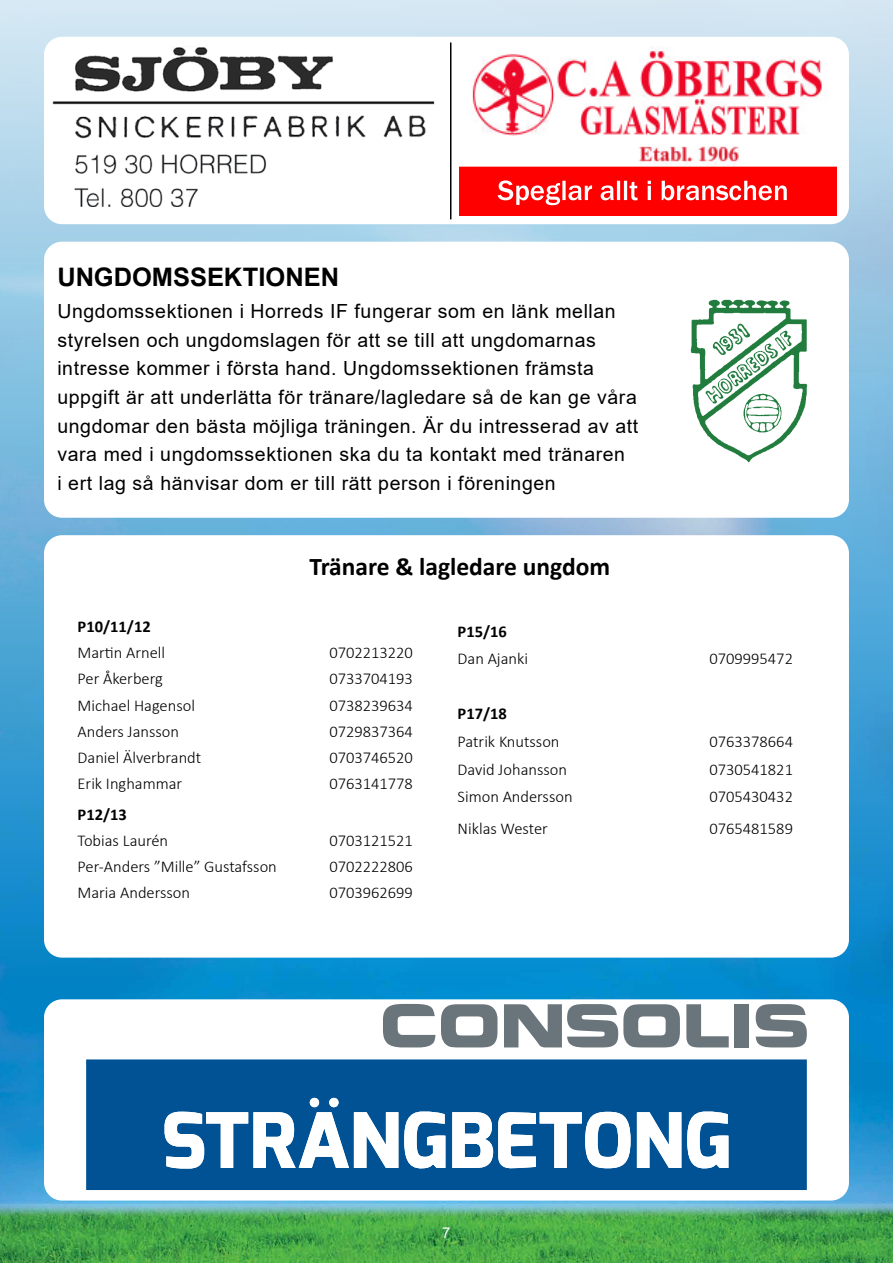
<style>
.page{position:relative;width:893px;height:1263px;background:#fff}
.page>*{position:absolute;margin:0;border:0;box-sizing:border-box;transform-origin:0 0}
.t1{font:700 25.5px "Calibri";color:#000}
.t2{font:700 25.5px "Arial";color:#000}
.t3{font:19.5px/28.5px "Arial";letter-spacing:.03em;color:#000}
.t4{font:300 16.5px "Calibri";color:#000}
.t5{font:700 16.5px "Calibri";color:#000}
.t6{font:15px "Arial";color:#fff}
</style>
<div class="page">
<img style="left:0;top:0;width:893px;height:1263px">
<div style="left:44px;top:242px;width:805px;height:276px;background:#fff;border-radius:18px"></div>
<div style="left:44px;top:535px;width:805px;height:423px;background:#fff;border-radius:18px"></div>
<div style="left:44px;top:37px;width:805px;height:187px;background:#fff;border-radius:18px"></div>
<img style="left:52px;top:47px;width:383px;height:160px">
<hr style="left:450px;top:43px;width:1px;height:176px;background:#000">
<div style="left:44px;top:999px;width:805px;height:201px;background:#fff;border-radius:18px"></div>
<img style="left:690px;top:299px;width:118px;height:164px">
<div style="left:86px;top:1059px;width:721px;height:131px;background:#005295"></div>
<svg style="left:383px;top:1004px;width:52px;height:43px"></svg>
<svg style="left:441px;top:1004px;width:56px;height:43px"></svg>
<svg style="left:504px;top:1004px;width:176px;height:43px"></svg>
<svg style="left:686px;top:1004px;width:43px;height:43px"></svg>
<div style="left:734px;top:1004px;width:15px;height:43px;background:#6a747b"></div>
<svg style="left:756px;top:1004px;width:51px;height:43px"></svg>
<svg style="left:165px;top:1098px;width:233px;height:70px"></svg>
<svg style="left:404px;top:1111px;width:41px;height:58px"></svg>
<svg style="left:452px;top:1112px;width:179px;height:56px"></svg>
<svg style="left:637px;top:1112px;width:44px;height:56px"></svg>
<svg style="left:687px;top:1111px;width:41px;height:58px"></svg>
<img style="left:460px;top:47px;width:376px;height:168px">
<h1 class="t2" style="left:57px;top:259px;width:283px">UNGDOMSSEKTIONEN</h1>
<p class="t3" style="left:57px;top:297px;width:582px">Ungdomssektionen i Horreds IF fungerar som en länk mellan styrelsen och ungdomslagen för att se till att ungdomarnas intresse kommer i första hand. Ungdomssektionen främsta uppgift är att underlätta för tränare/lagledare så de kan ge våra ungdomar den bästa möjliga träningen. Är du intresserad av att vara med i ungdomssektionen ska du ta kontakt med tränaren<br>i ert lag så hänvisar dom er till rätt person i föreningen</p>
<h1 class="t1" style="left:309px;top:548px;width:302px">Tränare &amp; lagledare ungdom</h1>
<p class="t5" style="left:78px;top:615px;width:75px">P10/11/12</p>
<p class="t4" style="left:78px;top:643px;width:89px">Martin Arnell</p>
<p class="t4" style="left:329px;top:643px;width:85px">0702213220</p>
<p class="t4" style="left:78px;top:669px;width:87px">Per Åkerberg</p>
<p class="t4" style="left:329px;top:669px;width:85px">0733704193</p>
<p class="t4" style="left:78px;top:695px;width:119px">Michael Hagensol</p>
<p class="t4" style="left:329px;top:695px;width:85px">0738239634</p>
<p class="t4" style="left:78px;top:721px;width:103px">Anders Jansson</p>
<p class="t4" style="left:329px;top:721px;width:85px">0729837364</p>
<p class="t4" style="left:78px;top:747px;width:125px">Daniel Älverbrandt</p>
<p class="t4" style="left:329px;top:747px;width:85px">0703746520</p>
<p class="t4" style="left:78px;top:773px;width:106px">Erik Inghammar</p>
<p class="t4" style="left:329px;top:773px;width:85px">0763141778</p>
<p class="t5" style="left:78px;top:803px;width:51px">P12/13</p>
<p class="t4" style="left:78px;top:830px;width:92px">Tobias Laurén</p>
<p class="t4" style="left:329px;top:830px;width:85px">0703121521</p>
<p class="t4" style="left:78px;top:856px;width:201px">Per-Anders ”Mille” Gustafsson</p>
<p class="t4" style="left:329px;top:856px;width:85px">0702222806</p>
<p class="t4" style="left:78px;top:882px;width:114px">Maria Andersson</p>
<p class="t4" style="left:329px;top:882px;width:85px">0703962699</p>
<p class="t5" style="left:458px;top:619px;width:51px">P15/16</p>
<p class="t4" style="left:458px;top:648px;width:72px">Dan Ajanki</p>
<p class="t4" style="left:709px;top:648px;width:85px">0709995472</p>
<p class="t5" style="left:458px;top:702px;width:51px">P17/18</p>
<p class="t4" style="left:458px;top:731px;width:103px">Patrik Knutsson</p>
<p class="t4" style="left:709px;top:731px;width:85px">0763378664</p>
<p class="t4" style="left:458px;top:759px;width:111px">David Johansson</p>
<p class="t4" style="left:709px;top:759px;width:85px">0730541821</p>
<p class="t4" style="left:458px;top:786px;width:116px">Simon Andersson</p>
<p class="t4" style="left:709px;top:786px;width:85px">0705430432</p>
<p class="t4" style="left:458px;top:819px;width:92px">Niklas Wester</p>
<p class="t4" style="left:709px;top:819px;width:85px">0765481589</p>
<p class="t6" style="left:442px;top:1222px;width:10px">7</p>
</div>
